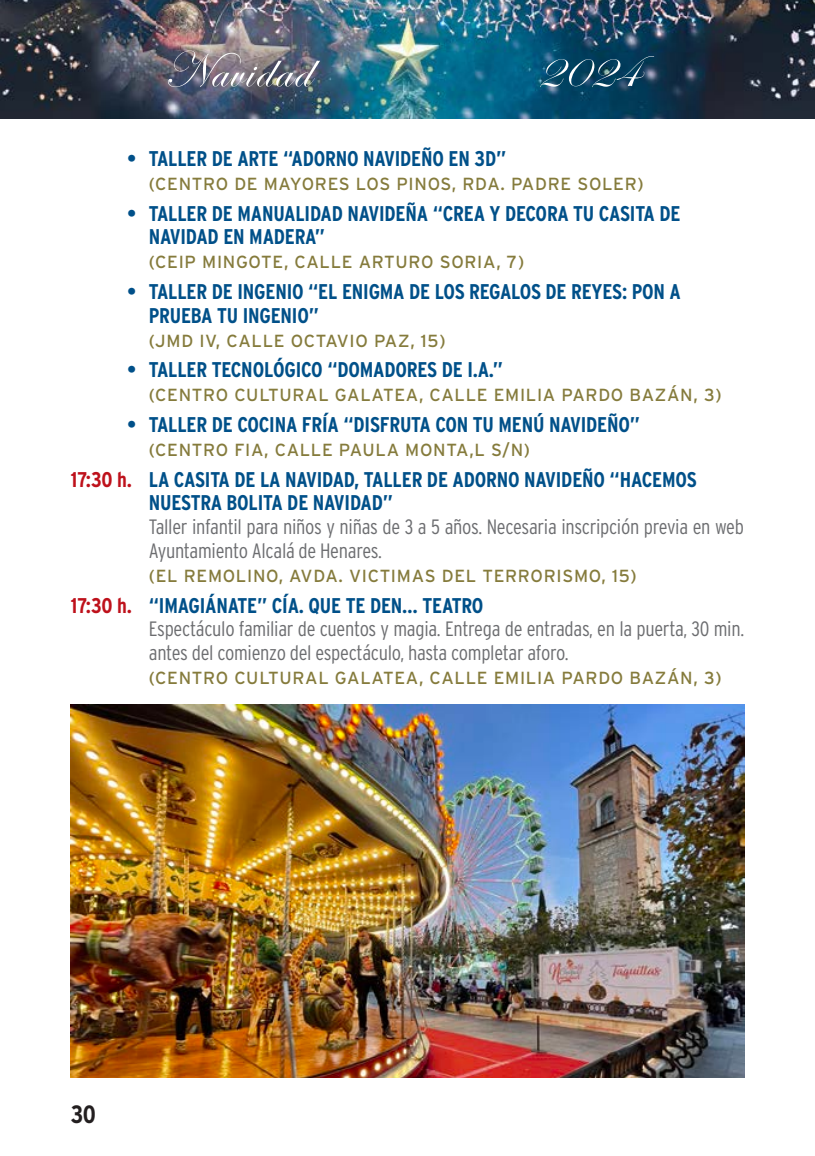
<style>
.page{position:relative;width:815px;height:1156px;background:#fff}
.page>*{position:absolute;margin:0;border:0;box-sizing:border-box;transform-origin:0 0}
.t1{font:51.25px "Edwardian Script ITC";letter-spacing:.03em;color:#fff}
.t2{font:700 25px "Interstate Condensed";color:#231f20}
.PUNTOS{font:700 21.25px/23.8px "Interstate Condensed";letter-spacing:-.01em;color:#005089}
.CUERPO_NIÑOS{font:700 21.25px/23.8px "Interstate Condensed";letter-spacing:-.01em;color:#005089}
.CUERPO_NIÑOS-2{font:300 20.75px/23.8px "Interstate Condensed";letter-spacing:-.015em;color:#6c6d70}
.LUGAR_NAV{font:17.5px "Interstate";letter-spacing:.04em;color:#857b3c}
.s1{color:#be111b}
</style>
<div class="page">
<img style="left:0;top:0;width:815px;height:119px">
<img style="left:71px;top:704px;width:673px;height:373px">
<h1 class="t1" style="left:164px;top:42px;width:148px">Navidad</h1>
<h1 class="t1" style="left:536px;top:42px;width:104px">2024</h1>
<p class="PUNTOS" style="left:128px;top:146px;width:380px">• TALLER DE ARTE “ADORNO NAVIDEÑO EN 3D”</p>
<p class="LUGAR_NAV" style="left:149px;top:174px;width:496px">(CENTRO DE MAYORES LOS PINOS, RDA. PADRE SOLER)</p>
<p class="PUNTOS" style="left:149px;top:201px;width:533px;text-indent:-21px">• TALLER DE MANUALIDAD NAVIDEÑA “CREA Y DECORA TU CASITA DE<br>NAVIDAD EN MADERA”</p>
<p class="LUGAR_NAV" style="left:149px;top:252px;width:377px">(CEIP MINGOTE, CALLE ARTURO SORIA, 7)</p>
<p class="PUNTOS" style="left:149px;top:279px;width:534px;text-indent:-21px">• TALLER DE INGENIO “EL ENIGMA DE LOS REGALOS DE REYES: PON A<br>PRUEBA TU INGENIO”</p>
<p class="LUGAR_NAV" style="left:149px;top:330px;width:298px">(JMD IV, CALLE OCTAVIO PAZ, 15)</p>
<p class="PUNTOS" style="left:128px;top:358px;width:377px">• TALLER TECNOLÓGICO “DOMADORES DE I.A.”</p>
<p class="LUGAR_NAV" style="left:149px;top:385px;width:574px">(CENTRO CULTURAL GALATEA, CALLE EMILIA PARDO BAZÁN, 3)</p>
<p class="PUNTOS" style="left:128px;top:412px;width:514px">• TALLER DE COCINA FRÍA “DISFRUTA CON TU MENÚ NAVIDEÑO”</p>
<p class="LUGAR_NAV" style="left:149px;top:439px;width:383px">(CENTRO FIA, CALLE PAULA MONTA,L S/N)</p>
<p class="CUERPO_NIÑOS" style="left:149px;top:467px;width:549px;text-indent:-78px"><span class="s1">17:30 h.</span> LA CASITA DE LA NAVIDAD, TALLER DE ADORNO NAVIDEÑO “HACEMOS<br>NUESTRA BOLITA DE NAVIDAD”</p>
<p class="CUERPO_NIÑOS-2" style="left:149px;top:514px;width:597px">Taller infantil para niños y niñas de 3 a 5 años. Necesaria inscripción previa en web<br>Ayuntamiento Alcalá de Henares.</p>
<p class="LUGAR_NAV" style="left:149px;top:565px;width:489px">(EL REMOLINO, AVDA. VICTIMAS DEL TERRORISMO, 15)</p>
<p class="CUERPO_NIÑOS" style="left:71px;top:593px;width:414px"><span class="s1">17:30 h.</span> “IMAGIÁNATE” CÍA. QUE TE DEN… TEATRO</p>
<p class="CUERPO_NIÑOS-2" style="left:149px;top:616px;width:597px">Espectáculo familiar de cuentos y magia. Entrega de entradas, en la puerta, 30 min. antes del comienzo del espectáculo, hasta completar aforo.</p>
<p class="LUGAR_NAV" style="left:149px;top:667px;width:574px">(CENTRO CULTURAL GALATEA, CALLE EMILIA PARDO BAZÁN, 3)</p>
<h2 class="t2" style="left:71px;top:1099px;width:27px">30</h2>
</div>
